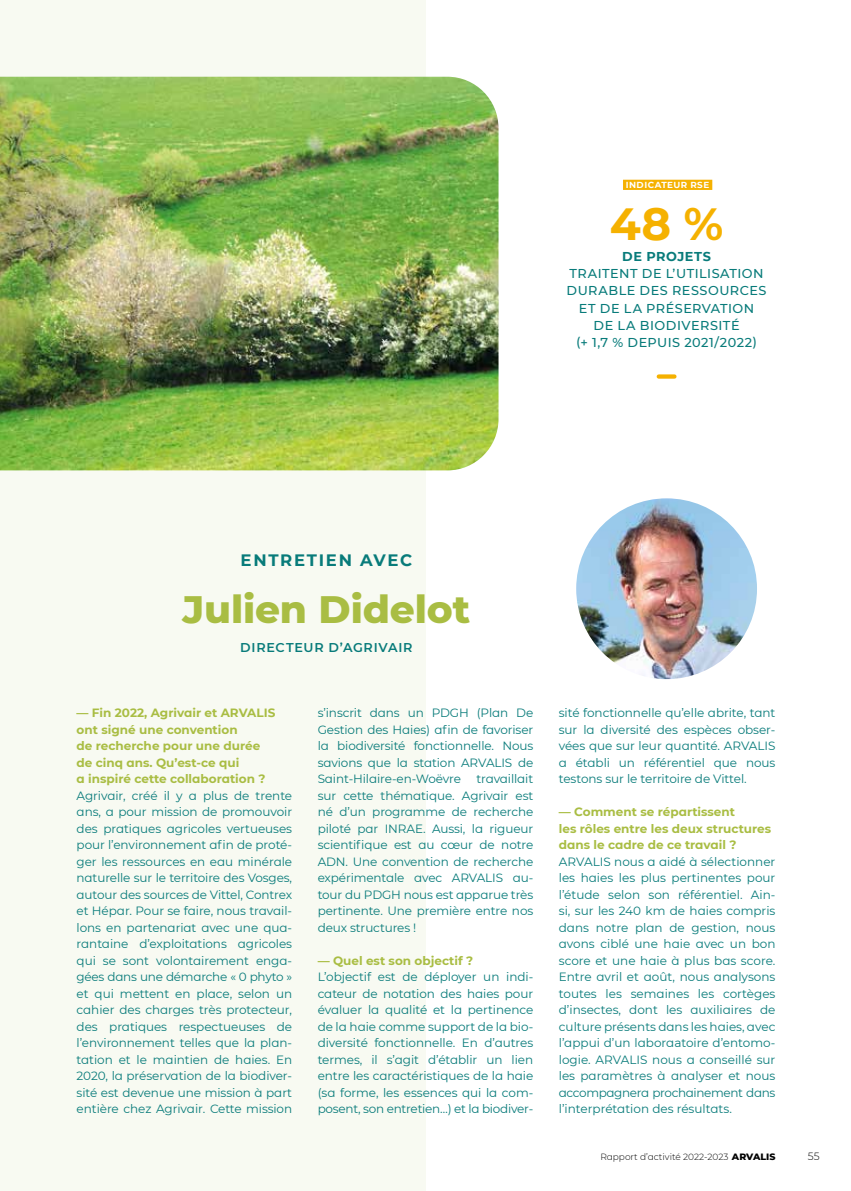
<style>
.page{position:relative;width:851px;height:1191px;background:#fff}
.page>*{position:absolute;margin:0;border:0;box-sizing:border-box;transform-origin:0 0}
.t1{font:700 45px "Montserrat";color:#f5b100}
.t2{font:800 39px "Montserrat";letter-spacing:-.005em;color:#a9bd43}
.t3{font:700 16.5px "Montserrat";letter-spacing:.1em;color:#087b7a}
.t4{font:500 12.9px/17.1px "Montserrat";letter-spacing:.04em;color:#087b7a;text-align:center}
.t5{font:700 12.9px "Montserrat";letter-spacing:.045em;color:#087b7a}
.t6{font:600 12.75px "Montserrat";letter-spacing:.06em;color:#087b7a}
.t7{font:12px/16.5px "Montserrat";letter-spacing:-.01em;color:#087b7a;text-align:justify}
.t8{font:700 12px/16.5px "Montserrat";color:#a9bd43}
.t9{font:300 10.5px "Montserrat";color:#000}
.t10{font:300 9px "Montserrat";color:#000}
.t11{font:700 8.7px "Montserrat";letter-spacing:.055em;color:#fff}
.s1{font-weight:800;font-size:9.3px}
</style>
<div class="page">
<div style="left:0;top:0;width:425px;height:1191px;background:#f8faf2"></div>
<img style="left:0;top:77px;width:498px;height:393px">
<div style="left:658px;top:374px;width:16px;height:5px;background:#f5b100"></div>
<img style="left:576px;top:498px;width:180px;height:181px;border-radius:90px">
<div style="left:623px;top:180px;width:89px;height:10px;background:#f5b100"></div>
<p class="t11" style="left:625px;top:178px;width:85px">INDICATEUR RSE</p>
<h1 class="t1" style="left:609px;top:192px;width:115px">48 %</h1>
<p class="t5" style="left:622px;top:247px;width:90px">DE PROJETS</p>
<p class="t4" style="left:566px;top:265px;width:201px">TRAITENT DE L’UTILISATION<br>DURABLE DES RESSOURCES<br>ET DE LA PRÉSERVATION<br>DE LA BIODIVERSITÉ<br>(+ 1,7 % DEPUIS 2021/2022)</p>
<h3 class="t3" style="left:240px;top:548px;width:173px">ENTRETIEN AVEC</h3>
<h2 class="t2" style="left:182px;top:580px;width:289px">Julien Didelot</h2>
<p class="t6" style="left:240px;top:638px;width:174px">DIRECTEUR D’AGRIVAIR</p>
<p class="t8" style="left:77px;top:704px;width:200px">— Fin 2022, Agrivair et ARVALIS ont signé une convention<br>de recherche pour une durée de cinq ans. Qu’est-ce qui<br>a inspiré cette collaboration ?</p>
<p class="t7" style="left:77px;top:787px;width:217px">Agrivair, créé il y a plus de trente ans, a pour mission de promouvoir des pratiques agricoles vertueuses pour l’environnement afin de proté&shy;ger les ressources en eau minérale naturelle sur le territoire des Vosges, autour des sources de Vittel, Contrex et Hépar. Pour se faire, nous travail&shy;lons en partenariat avec une qua&shy;rantaine d’exploitations agricoles qui se sont volontairement enga&shy;gées dans une démarche « 0 phyto » et qui mettent en place, selon un cahier des charges très protecteur, des pratiques respectueuses de l’environnement telles que la plan&shy;tation et le maintien de haies. En 2020, la préservation de la biodiver&shy;sité est devenue une mission à part entière chez Agrivair. Cette mission</p>
<p class="t7" style="left:317px;top:704px;width:217px">s’inscrit dans un PDGH (Plan De Gestion des Haies) afin de favoriser la biodiversité fonctionnelle. Nous savions que la station ARVALIS de Saint-Hilaire-en-Woëvre</p>
<p class="t7" style="left:317px;top:770px;width:217px;text-indent:159px">travaillait sur cette thématique. Agrivair est né d’un programme de recherche piloté par INRAE. Aussi, la rigueur scientifique est au cœur de notre ADN. Une convention de recherche expérimentale avec ARVALIS au&shy;tour du PDGH nous est apparue très pertinente. Une première entre nos deux structures !</p>
<p class="t8" style="left:317px;top:951px;width:157px">— Quel est son objectif ?</p>
<p class="t7" style="left:317px;top:968px;width:217px">L’objectif est de déployer un indi&shy;cateur de notation des haies pour évaluer la qualité et la pertinence de la haie comme support de la bio&shy;diversité fonctionnelle. En d’autres termes, il s’agit d’établir un lien entre les caractéristiques de la haie (sa forme, les essences qui la com&shy;posent, son entretien…) et la biodiver-</p>
<p class="t7" style="left:558px;top:704px;width:218px">sité fonctionnelle qu’elle abrite, tant sur la diversité des espèces obser&shy;vées que sur leur quantité. ARVALIS a établi un référentiel que nous testons sur le territoire de Vittel.</p>
<p class="t8" style="left:558px;top:803px;width:214px">— Comment se répartissent<br>les rôles entre les deux structures dans le cadre de ce travail ?</p>
<p class="t7" style="left:558px;top:853px;width:218px">ARVALIS nous a aidé à sélectionner les haies les plus pertinentes pour l’étude selon son référentiel. Ain&shy;si, sur les 240 km de haies compris dans notre plan de gestion, nous avons ciblé une haie avec un bon score et une haie à plus bas score.<br>Entre avril et août, nous analysons toutes les semaines les cortèges d’insectes, dont les auxiliaires de culture présents dans les haies, avec l’appui d’un laboraatoire d’entomo&shy;logie. ARVALIS nous a conseillé sur les paramètres à analyser et nous accompagnera prochainement dans l’interprétation des résultats.</p>
<p class="t10" style="left:600px;top:1150px;width:177px">Rapport d’activité 2022-2023 <span class="s1">ARVALIS</span></p>
<p class="t9" style="left:807px;top:1149px;width:13px">55</p>
</div>
